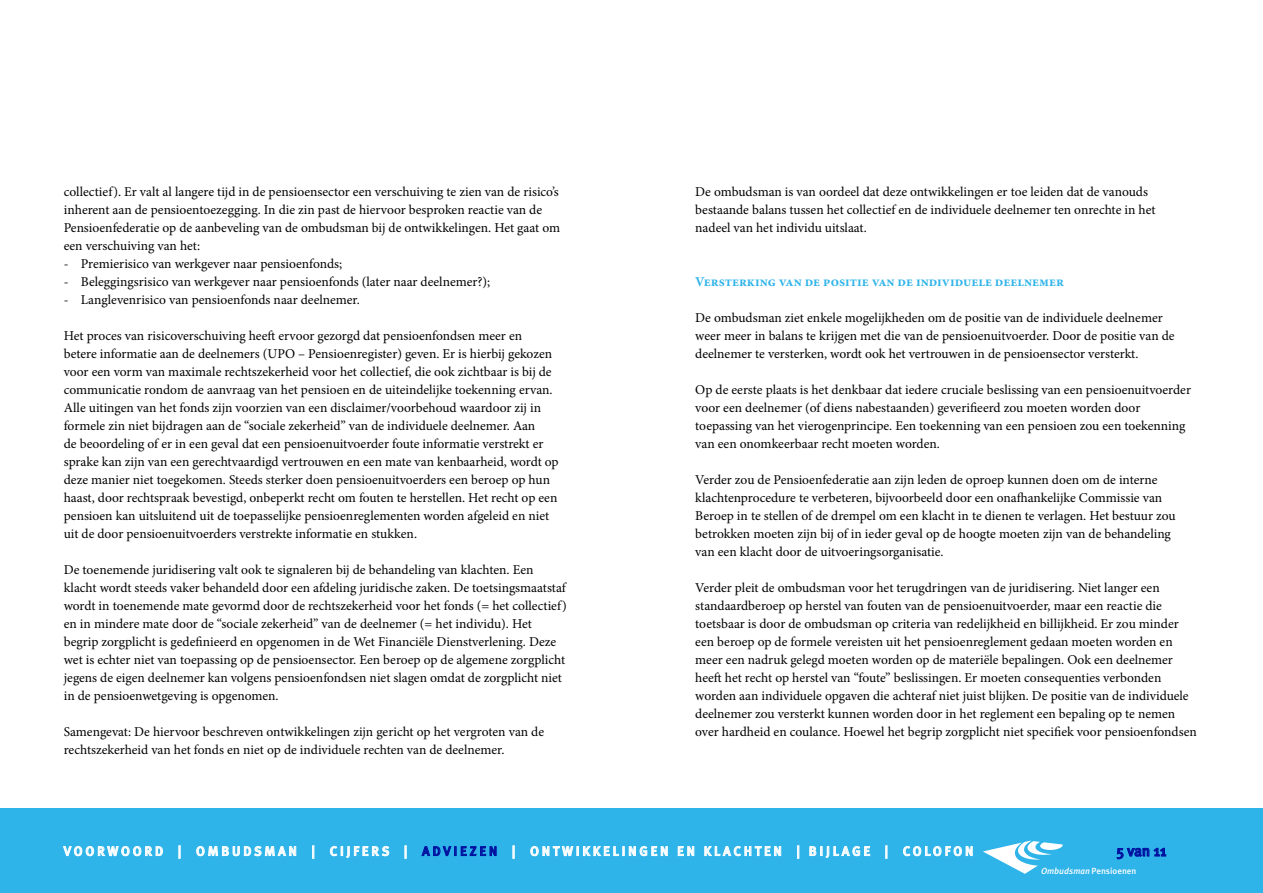
<style>
.page{position:relative;width:1263px;height:893px;background:#fff}
.page>*{position:absolute;margin:0;border:0;box-sizing:border-box;transform-origin:0 0}
.t1{font:500 15px "Meta";color:#00109f}
.t2{font:13.5px/18px "Minion Pro";color:#000}
.t3{font:700 13.5px "Minion Pro";color:#2fb4e9}
.t4{font:500 12.9px "Meta";letter-spacing:.23em;color:#fff}
.t5{font:italic 500 9px "Meta";color:#fff}
.t6{font:500 9px "Meta";color:#fff}
.t7{font:500 8.85px "Meta";letter-spacing:.005em;color:#fff}
.s1{color:#00109f}
.s2{font-style:italic}
.s3{font-size:9px}
</style>
<div class="page">
<div style="left:0;top:808px;width:1263px;height:85px;background:#2fb4e9"></div>
<svg style="left:1117px;top:848px;width:49px;height:11px"></svg>
<svg style="left:983px;top:841px;width:80px;height:33px"></svg>
<svg style="left:63px;top:846px;width:100px;height:10px"></svg>
<svg style="left:179px;top:846px;width:1px;height:12px"></svg>
<svg style="left:196px;top:846px;width:100px;height:10px"></svg>
<svg style="left:312px;top:846px;width:2px;height:12px"></svg>
<svg style="left:330px;top:846px;width:59px;height:12px"></svg>
<svg style="left:405px;top:846px;width:1px;height:12px"></svg>
<svg style="left:422px;top:846px;width:74px;height:10px"></svg>
<svg style="left:513px;top:846px;width:1px;height:12px"></svg>
<svg style="left:530px;top:846px;width:138px;height:10px"></svg>
<svg style="left:678px;top:846px;width:16px;height:10px"></svg>
<svg style="left:704px;top:846px;width:77px;height:10px"></svg>
<svg style="left:797px;top:846px;width:2px;height:12px"></svg>
<svg style="left:809px;top:846px;width:61px;height:12px"></svg>
<svg style="left:886px;top:846px;width:1px;height:12px"></svg>
<svg style="left:903px;top:846px;width:69px;height:10px"></svg>
<p class="t2" style="left:64px;top:182px;width:498px">collectief). Er valt al langere tijd in de pensioensector een verschuiving te zien van de risico’s inherent aan de pensioentoezegging. In die zin past de hiervoor besproken reactie van de Pensioenfederatie op de aanbeveling van de ombudsman bij de ontwikkelingen. Het gaat om een verschuiving van het:</p>
<p class="t2" style="left:64px;top:254px;width:280px">- Premierisico van werkgever naar pensioenfonds;</p>
<p class="t2" style="left:64px;top:272px;width:428px">- Beleggingsrisico van werkgever naar pensioenfonds (later naar deelnemer?);</p>
<p class="t2" style="left:64px;top:290px;width:298px">- Langlevenrisico van pensioenfonds naar deelnemer.</p>
<p class="t2" style="left:64px;top:326px;width:496px">Het proces van risicoverschuiving heeft ervoor gezorgd dat pensioenfondsen meer en<br>betere informatie aan de deelnemers (UPO – Pensioenregister) geven. Er is hierbij gekozen voor een vorm van maximale rechtszekerheid voor het collectief, die ook zichtbaar is bij de communicatie rondom de aanvraag van het pensioen en de uiteindelijke toekenning ervan.<br>Alle uitingen van het fonds zijn voorzien van een disclaimer/voorbehoud waardoor zij in formele zin niet bijdragen aan de “sociale zekerheid” van de individuele deelnemer. Aan<br>de beoordeling of er in een geval dat een pensioenuitvoerder foute informatie verstrekt er sprake kan zijn van een gerechtvaardigd vertrouwen en een mate van kenbaarheid, wordt op deze manier niet toegekomen. Steeds sterker doen pensioenuitvoerders een beroep op hun haast, door rechtspraak bevestigd, onbeperkt recht om fouten te herstellen. Het recht op een pensioen kan uitsluitend uit de toepasselijke pensioenreglementen worden afgeleid en niet uit de door pensioenuitvoerders verstrekte informatie en stukken.</p>
<p class="t2" style="left:64px;top:560px;width:505px">De toenemende juridisering valt ook te signaleren bij de behandeling van klachten. Een klacht wordt steeds vaker behandeld door een afdeling juridische zaken. De toetsingsmaatstaf wordt in toenemende mate gevormd door de rechtszekerheid voor het fonds (= het collectief) en in mindere mate door de “sociale zekerheid” van de deelnemer (= het individu). Het begrip zorgplicht is gedefinieerd en opgenomen in de Wet Financiële Dienstverlening. Deze wet is echter niet van toepassing op de pensioensector. Een beroep op de algemene zorgplicht jegens de eigen deelnemer kan volgens pensioenfondsen niet slagen omdat de zorgplicht niet in de pensioenwetgeving is opgenomen.</p>
<p class="t2" style="left:64px;top:722px;width:482px">Samengevat: De hiervoor beschreven ontwikkelingen zijn gericht op het vergroten van de rechtszekerheid van het fonds en niet op de individuele rechten van de deelnemer.</p>
<p class="t2" style="left:695px;top:182px;width:462px">De ombudsman is van oordeel dat deze ontwikkelingen er toe leiden dat de vanouds bestaande balans tussen het collectief en de individuele deelnemer ten onrechte in het nadeel van het individu uitslaat.</p>
<p class="t3" style="left:695px;top:272px;width:370px">Versterking van de positie van de individuele deelnemer</p>
<p class="t2" style="left:695px;top:308px;width:481px">De ombudsman ziet enkele mogelijkheden om de positie van de individuele deelnemer weer meer in balans te krijgen met die van de pensioenuitvoerder. Door de positie van de deelnemer te versterken, wordt ook het vertrouwen in de pensioensector versterkt.</p>
<p class="t2" style="left:695px;top:380px;width:497px">Op de eerste plaats is het denkbaar dat iedere cruciale beslissing van een pensioenuitvoerder voor een deelnemer (of diens nabestaanden) geverifieerd zou moeten worden door toepassing van het vierogenprincipe. Een toekenning van een pensioen zou een toekenning van een onomkeerbaar recht moeten worden.</p>
<p class="t2" style="left:695px;top:470px;width:482px">Verder zou de Pensioenfederatie aan zijn leden de oproep kunnen doen om de interne klachtenprocedure te verbeteren, bijvoorbeeld door een onafhankelijke Commissie van Beroep in te stellen of de drempel om een klacht in te dienen te verlagen. Het bestuur zou betrokken moeten zijn bij of in ieder geval op de hoogte moeten zijn van de behandeling van een klacht door de uitvoeringsorganisatie.</p>
<p class="t2" style="left:695px;top:578px;width:503px">Verder pleit de ombudsman voor het terugdringen van de juridisering. Niet langer een standaardberoep op herstel van fouten van de pensioenuitvoerder, maar een reactie die toetsbaar is door de ombudsman op criteria van redelijkheid en billijkheid. Er zou minder een beroep op de formele vereisten uit het pensioenreglement gedaan moeten worden en meer een nadruk gelegd moeten worden op de materiële bepalingen. Ook een deelnemer heeft het recht op herstel van “foute” beslissingen. Er moeten consequenties verbonden worden aan individuele opgaven die achteraf niet juist blijken. De positie van de individuele deelnemer zou versterkt kunnen worden door in het reglement een bepaling op te nemen over hardheid en coulance. Hoewel het begrip zorgplicht niet specifiek voor pensioenfondsen</p>
<p class="t4" style="left:64px;top:844px;width:911px">VOORWOORD | OMBUDSMAN | CIJFERS | <span class="s1">ADVIEZEN</span> | ONTWIKKELINGEN EN KLACHTEN | BIJLAGE | COLOFON</p>
<p class="t1" style="left:1116px;top:842px;width:52px">5 van 11</p>
<p class="t5" style="left:1039px;top:866px;width:51px">Ombudsman</p>
<p class="t7" style="left:1041px;top:866px;width:97px"><span class="s2">Ombudsman</span><span class="s3">P</span>Pensioenen</p>
<p class="t6" style="left:1095px;top:866px;width:42px">ensioenen</p>
</div>
